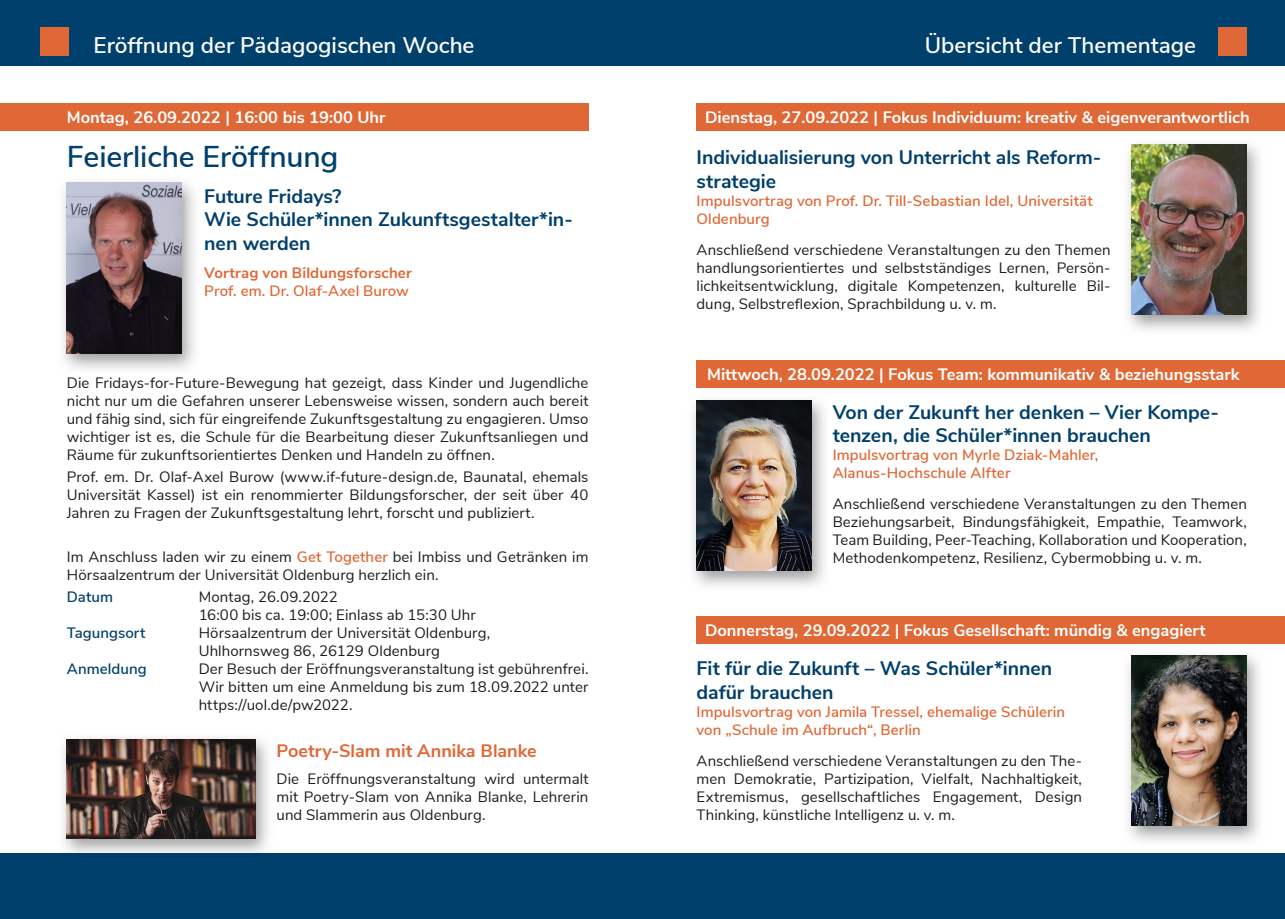
<style>
.page{position:relative;width:1285px;height:919px;background:#fff}
.page>*{position:absolute;margin:0;border:0;box-sizing:border-box;transform-origin:0 0}
.t1{font:600 30px "Nunito Sans";letter-spacing:-.005em;color:#00406c}
.t2{font:600 22.5px "Nunito Sans";color:#fff}
.t3{font:700 19.5px/23.4px "Nunito Sans";color:#00406c}
.t4{font:700 18px "Nunito Sans";color:#df6836}
.t5{font:700 16.5px "Nunito Sans";color:#fff}
.t6{font:15px/18px "Nunito Sans";letter-spacing:.005em;color:#1d1d1b;text-align:justify}
.t7{font:600 15px/18px "Nunito Sans";letter-spacing:.005em;color:#df6836}
.t8{font:700 15px "Nunito Sans";letter-spacing:.01em;color:#df6836}
.t9{font:600 15px "Nunito Sans";letter-spacing:.005em;color:#00406c}
.s1{font-weight:600;color:#df6836}
</style>
<div class="page">
<div style="left:0;top:0;width:1284px;height:66px;background:#00406c"></div>
<div style="left:40px;top:27px;width:29px;height:29px;background:#df6836"></div>
<div style="left:1217px;top:27px;width:29px;height:29px;background:#df6836"></div>
<div style="left:0;top:853px;width:1284px;height:65px;background:#00406c"></div>
<img style="left:63px;top:738px;width:205px;height:115px">
<img style="left:67px;top:739px;width:188px;height:99px">
<img style="left:63px;top:182px;width:132px;height:188px">
<img style="left:67px;top:183px;width:115px;height:170px">
<div style="left:696px;top:104px;width:588px;height:27px;background:#df6836"></div>
<img style="left:1128px;top:143px;width:132px;height:188px">
<img style="left:1131px;top:145px;width:115px;height:170px">
<div style="left:696px;top:616px;width:588px;height:27px;background:#df6836"></div>
<img style="left:1128px;top:654px;width:132px;height:188px">
<img style="left:1131px;top:655px;width:115px;height:170px">
<div style="left:696px;top:361px;width:588px;height:27px;background:#df6836"></div>
<img style="left:693px;top:399px;width:132px;height:188px">
<img style="left:696px;top:400px;width:115px;height:171px">
<div style="left:0;top:104px;width:588px;height:27px;background:#df6836"></div>
<h2 class="t2" style="left:94px;top:28px;width:382px">Eröffnung der Pädagogischen Woche</h2>
<p class="t5" style="left:67px;top:105px;width:320px">Montag, 26.09.2022 | 16:00 bis 19:00 Uhr</p>
<h1 class="t1" style="left:67px;top:135px;width:273px">Feierliche Eröffnung</h1>
<h3 class="t3" style="left:204px;top:183px;width:370px">Future Fridays?<br>Wie Schüler*innen Zukunftsgestalter*in&shy;nen werden</h3>
<p class="t8" style="left:204px;top:261px;width:209px">Vortrag von Bildungsforscher</p>
<p class="t7" style="left:204px;top:281px;width:206px">Prof. em. Dr. Olaf-Axel Burow</p>
<p class="t6" style="left:67px;top:373px;width:523px">Die Fridays-for-Future-Bewegung hat gezeigt, dass Kinder und Jugendliche nicht nur um die Gefahren unserer Lebensweise wissen, sondern auch bereit und fähig sind, sich für eingreifende Zukunftsgestaltung zu engagieren. Umso wichtiger ist es, die Schule für die Bearbeitung dieser Zukunftsanliegen und Räume für zukunftsorientiertes Denken und Handeln zu öffnen.</p>
<p class="t6" style="left:67px;top:467px;width:523px">Prof. em. Dr. Olaf-Axel Burow (www.if-future-design.de, Baunatal, ehemals Universität Kassel) ist ein renommierter Bildungsforscher, der seit über 40<br>Jahren zu Fragen der Zukunftsgestaltung lehrt, forscht und publiziert.</p>
<p class="t6" style="left:67px;top:546px;width:523px">Im Anschluss laden wir zu einem <span class="s1">Get Together</span> bei Imbiss und Getränken im<br>Hörsaalzentrum der Universität Oldenburg herzlich ein.</p>
<p class="t9" style="left:67px;top:585px;width:48px">Datum</p>
<p class="t6" style="left:199px;top:587px;width:278px">Montag, 26.09.2022<br>16:00 bis ca. 19:00; Einlass ab 15:30 Uhr</p>
<p class="t9" style="left:67px;top:621px;width:80px">Tagungsort</p>
<p class="t6" style="left:199px;top:623px;width:293px">Hörsaalzentrum der Universität Oldenburg,<br>Uhlhornsweg 86, 26129 Oldenburg</p>
<p class="t9" style="left:67px;top:657px;width:81px">Anmeldung</p>
<p class="t6" style="left:199px;top:659px;width:391px">Der Besuch der Eröffnungsveranstaltung ist gebührenfrei.<br>Wir bitten um eine Anmeldung bis zum 18.09.2022 unter https://uol.de/pw2022.</p>
<p class="t4" style="left:276px;top:738px;width:261px">Poetry-Slam mit Annika Blanke</p>
<p class="t6" style="left:276px;top:768px;width:313px">Die Eröffnungsveranstaltung wird untermalt mit Poetry-Slam von Annika Blanke, Lehrerin und Slam merin aus Oldenburg.</p>
<h2 class="t2" style="left:924px;top:28px;width:273px">Übersicht der Thementage</h2>
<p class="t5" style="left:705px;top:105px;width:546px">Dienstag, 27.09.2022 | Fokus Individuum: kreativ &amp; eigenverantwortlich</p>
<h3 class="t3" style="left:696px;top:145px;width:406px">Individualisierung von Unterricht als Reform&shy;strategie</h3>
<p class="t7" style="left:696px;top:191px;width:397px">Impulsvortrag von Prof. Dr. Till-Sebastian Idel, Universität<br>Oldenburg</p>
<p class="t6" style="left:696px;top:239px;width:415px">Anschließend verschiedene Veranstaltungen zu den Themen handlungsorientiertes und selbstständiges Lernen, Persön&shy;lichkeitsentwicklung, digitale Kompetenzen, kulturelle Bil&shy;dung, Selbstreflexion, Sprachbildung u. v. m.</p>
<p class="t5" style="left:707px;top:362px;width:534px">Mittwoch, 28.09.2022 | Fokus Team: kommunikativ &amp; beziehungsstark</p>
<h3 class="t3" style="left:832px;top:399px;width:387px">Von der Zukunft her denken – Vier Kompe&shy;tenzen, die Schüler*innen brauchen</h3>
<p class="t7" style="left:832px;top:445px;width:267px">Impulsvortrag von Myrle Dziak-Mahler,<br>Alanus-Hochschule Alfter</p>
<p class="t6" style="left:832px;top:494px;width:415px">Anschließend verschiedene Veranstaltungen zu den Themen Beziehungsarbeit, Bindungsfähigkeit, Empathie, Teamwork, Team Building, Peer-Teaching, Kollaboration und Kooperation, Methodenkompetenz, Resilienz, Cybermobbing u. v. m.</p>
<p class="t5" style="left:705px;top:617px;width:502px">Donnerstag, 29.09.2022 | Fokus Gesellschaft: mündig &amp; engagiert</p>
<h3 class="t3" style="left:696px;top:655px;width:357px">Fit für die Zukunft – Was Schüler*innen dafür brauchen</h3>
<p class="t7" style="left:696px;top:701px;width:370px">Impulsvortrag von Jamila Tressel, ehemalige Schülerin von „Schule im Aufbruch“, Berlin</p>
<p class="t6" style="left:696px;top:750px;width:387px">Anschließend verschiedene Veranstaltungen zu den The&shy;men Demokratie, Partizipation, Vielfalt, Nachhaltigkeit, Extremismus, gesellschaftliches Engagement, Design Thinking, künstliche Intelligenz u. v. m.</p>
</div>
